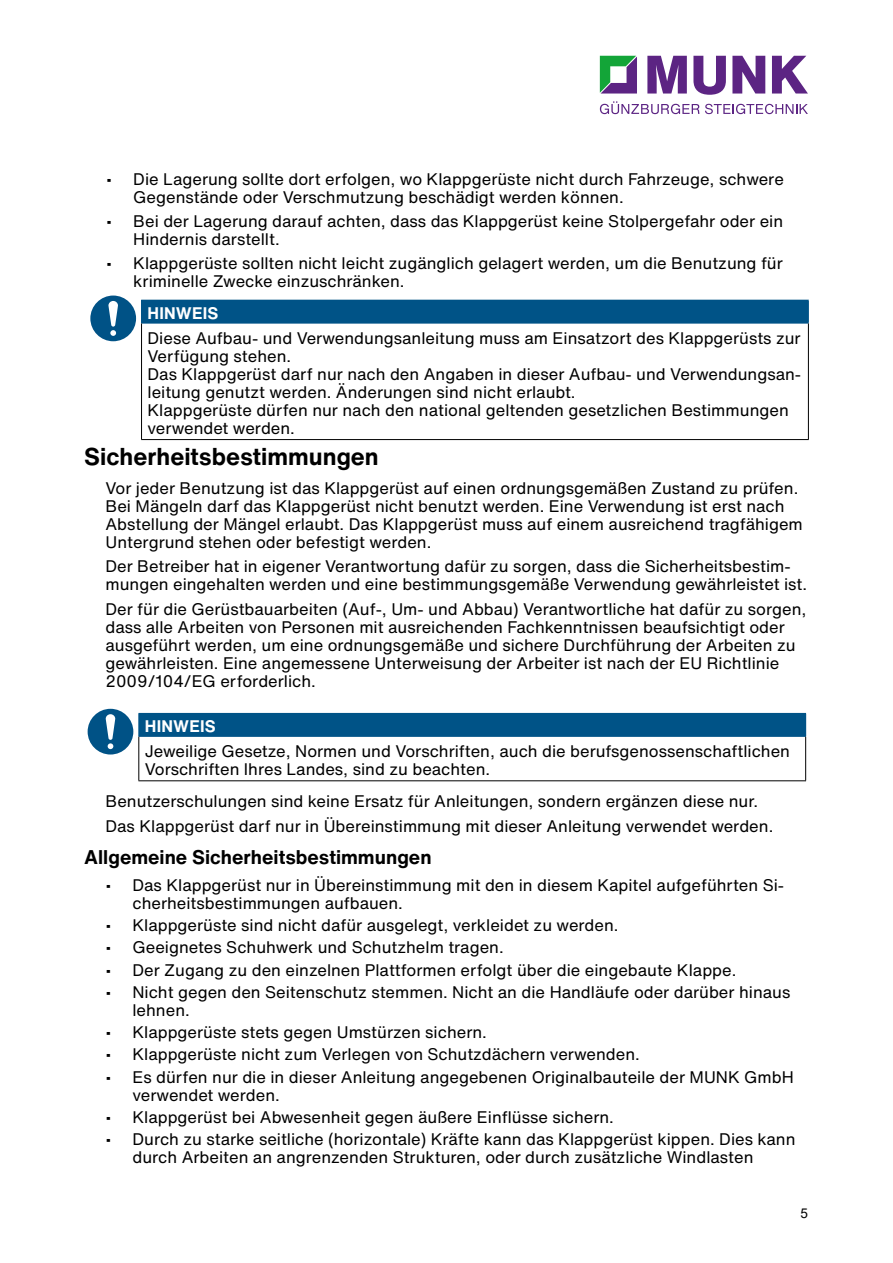
<style>
.page{position:relative;width:893px;height:1263px;background:#fff}
.page>*{position:absolute;margin:0;border:0;box-sizing:border-box;transform-origin:0 0}
.Überschrift_1{font:700 24px "Helvetica Now Text";color:#000}
.Überschrift_2{font:700 19.5px "Helvetica Now Text";color:#000}
.Inhalt{font:16.5px/18px "Helvetica Now Text";color:#000}
.Inhalt_Tabelle_Hinweis{font:16.5px/18px "Helvetica Now Text";color:#000}
.Überschrift_Hinweis{font:700 16.5px "Helvetica Now Text";letter-spacing:.01em;color:#fff}
.t1{font:13.5px "Arial";color:#000}
</style>
<div class="page">
<svg style="left:600px;top:56px;width:37px;height:38px"></svg>
<svg style="left:647px;top:56px;width:40px;height:38px"></svg>
<svg style="left:693px;top:56px;width:33px;height:39px"></svg>
<svg style="left:732px;top:56px;width:33px;height:38px"></svg>
<svg style="left:772px;top:56px;width:36px;height:38px"></svg>
<svg style="left:600px;top:101px;width:99px;height:13px"></svg>
<svg style="left:705px;top:104px;width:103px;height:10px"></svg>
<div style="left:142px;top:300px;width:666px;height:23px;background:#005387"></div>
<hr style="left:141px;top:300px;width:668px;height:1px;background:#005387">
<svg style="left:141px;top:301px;width:1px;height:22px"></svg>
<svg style="left:808px;top:301px;width:1px;height:22px"></svg>
<hr style="left:141px;top:323px;width:668px;height:1px;background:#005387">
<hr style="left:141px;top:323px;width:1px;height:116px;background:#000">
<hr style="left:808px;top:323px;width:1px;height:116px;background:#000">
<hr style="left:141px;top:439px;width:668px;height:1px;background:#000">
<div style="left:90px;top:296px;width:46px;height:45px;background:#005286;border-radius:50%"></div>
<svg style="left:108px;top:301px;width:10px;height:35px"></svg>
<div style="left:139px;top:713px;width:667px;height:23px;background:#005387"></div>
<hr style="left:138px;top:713px;width:668px;height:1px;background:#005387">
<svg style="left:138px;top:714px;width:1px;height:22px"></svg>
<hr style="left:138px;top:736px;width:668px;height:1px;background:#005387">
<hr style="left:138px;top:737px;width:1px;height:43px;background:#000">
<hr style="left:805px;top:737px;width:1px;height:43px;background:#000">
<hr style="left:138px;top:780px;width:668px;height:1px;background:#000">
<div style="left:88px;top:709px;width:45px;height:45px;background:#005286;border-radius:50%"></div>
<svg style="left:106px;top:714px;width:9px;height:35px"></svg>
<p class="Inhalt" style="left:133px;top:169px;width:652px;text-indent:-27px">• Die Lagerung sollte dort erfolgen, wo Klappgerüste nicht durch Fahrzeuge, schwere<br>Gegenstände oder Verschmutzung beschädigt werden können.</p>
<p class="Inhalt" style="left:133px;top:212px;width:651px;text-indent:-27px">• Bei der Lagerung darauf achten, dass das Klappgerüst keine Stolpergefahr oder ein<br>Hindernis darstellt.</p>
<p class="Inhalt" style="left:133px;top:254px;width:651px;text-indent:-27px">• Klappgerüste sollten nicht leicht zugänglich gelagert werden, um die Benutzung für kriminelle Zwecke einzuschränken.</p>
<p class="Überschrift_Hinweis" style="left:148px;top:301px;width:72px">HINWEIS</p>
<p class="Inhalt_Tabelle_Hinweis" style="left:148px;top:328px;width:655px">Diese Aufbau- und Verwendungsanleitung muss am Einsatzort des Klappgerüsts zur Verfügung stehen.<br>Das Klappgerüst darf nur nach den Angaben in dieser Aufbau- und Verwendungsan&shy;leitung genutzt werden. Änderungen sind nicht erlaubt.<br>Klappgerüste dürfen nur nach den national geltenden gesetzlichen Bestimmungen verwendet werden.</p>
<p class="Überschrift_1" style="left:84px;top:439px;width:296px">Sicherheitsbestimmungen</p>
<p class="Inhalt" style="left:105px;top:479px;width:699px">Vor jeder Benutzung ist das Klappgerüst auf einen ordnungsgemäßen Zustand zu prüfen.<br>Bei Mängeln darf das Klappgerüst nicht benutzt werden. Eine Verwendung ist erst nach Abstellung der Mängel erlaubt. Das Klappgerüst muss auf einem ausreichend tragfähigem Untergrund stehen oder befestigt werden.</p>
<p class="Inhalt" style="left:105px;top:557px;width:703px">Der Betreiber hat in eigener Verantwortung dafür zu sorgen, dass die Sicherheitsbestim&shy;mungen eingehalten werden und eine bestimmungsgemäße Verwendung gewährleistet ist.</p>
<p class="Inhalt" style="left:105px;top:599px;width:702px">Der für die Gerüstbauarbeiten (Auf-, Um- und Abbau) Verantwortliche hat dafür zu sorgen, dass alle Arbeiten von Personen mit ausreichenden Fachkenntnissen beaufsichtigt oder ausgeführt werden, um eine ordnungsgemäße und sichere Durchführung der Arbeiten zu gewährleisten. Eine angemessene Unterweisung der Arbeiter ist nach der EU Richtlinie 2009/104/EG erforderlich.</p>
<p class="Überschrift_Hinweis" style="left:145px;top:714px;width:72px">HINWEIS</p>
<p class="Inhalt_Tabelle_Hinweis" style="left:145px;top:741px;width:647px">Jeweilige Gesetze, Normen und Vorschriften, auch die berufsgenossenschaftlichen<br>Vorschriften Ihres Landes, sind zu beachten.</p>
<p class="Inhalt" style="left:105px;top:792px;width:654px">Benutzerschulungen sind keine Ersatz für Anleitungen, sondern ergänzen diese nur.</p>
<p class="Inhalt" style="left:105px;top:816px;width:669px">Das Klappgerüst darf nur in Übereinstimmung mit dieser Anleitung verwendet werden.</p>
<p class="Überschrift_2" style="left:84px;top:842px;width:349px">Allgemeine Sicherheitsbestimmungen</p>
<p class="Inhalt" style="left:132px;top:875px;width:653px;text-indent:-27px">• Das Klappgerüst nur in Übereinstimmung mit den in diesem Kapitel aufgeführten Si&shy;cherheitsbestimmungen aufbauen.</p>
<p class="Inhalt" style="left:105px;top:916px;width:515px">• Klappgerüste sind nicht dafür ausgelegt, verkleidet zu werden.</p>
<p class="Inhalt" style="left:105px;top:938px;width:400px">• Geeignetes Schuhwerk und Schutzhelm tragen.</p>
<p class="Inhalt" style="left:105px;top:960px;width:632px">• Der Zugang zu den einzelnen Plattformen erfolgt über die eingebaute Klappe.</p>
<p class="Inhalt" style="left:132px;top:982px;width:659px;text-indent:-27px">• Nicht gegen den Seitenschutz stemmen. Nicht an die Handläufe oder darüber hinaus lehnen.</p>
<p class="Inhalt" style="left:105px;top:1023px;width:383px">• Klappgerüste stets gegen Umstürzen sichern.</p>
<p class="Inhalt" style="left:105px;top:1045px;width:536px">• Klappgerüste nicht zum Verlegen von Schutzdächern verwenden.</p>
<p class="Inhalt" style="left:132px;top:1067px;width:663px;text-indent:-27px">• Es dürfen nur die in dieser Anleitung angegebenen Originalbauteile der MUNK GmbH verwendet werden.</p>
<p class="Inhalt" style="left:105px;top:1107px;width:510px">• Klappgerüst bei Abwesenheit gegen äußere Einflüsse sichern.</p>
<p class="Inhalt" style="left:132px;top:1130px;width:664px;text-indent:-27px">• Durch zu starke seitliche (horizontale) Kräfte kann das Klappgerüst kippen. Dies kann durch Arbeiten an angrenzenden Strukturen, oder durch zusätzliche Windlasten</p>
<p class="t1" style="left:800px;top:1203px;width:9px">5</p>
</div>
